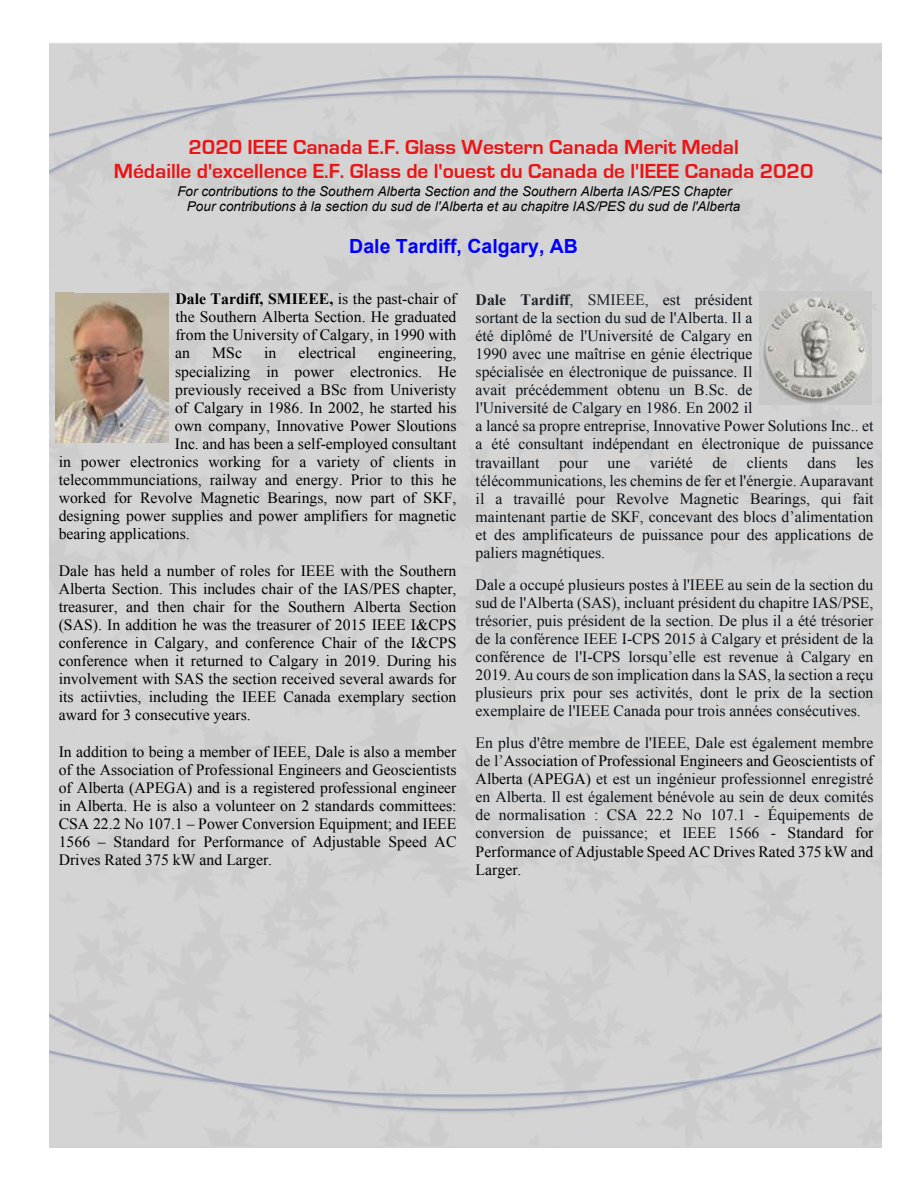
<style>
.page{position:relative;width:918px;height:1188px;background:#fff}
.page>*{position:absolute;margin:0;border:0;box-sizing:border-box;transform-origin:0 0}
.t1{font:700 21px/23.9px "Eurostile";color:#e91516;text-align:center}
.t2{font:700 19.5px "Arial";color:#00f}
.t3{font:15.75px/18.1px "Times New Roman";color:#0b1117;text-align:justify}
.t4{font:15.75px/18.1px "Times New Roman";color:#000;text-align:justify}
.t5{font:italic 13.5px/15.5px "Arial";color:#000}
.s1{font-weight:700}
.s2{font-weight:700;color:#1d2228}
.s3{color:#1d2228}
.s4{color:#000}
</style>
<div class="page">
<img style="left:56px;top:292px;width:113px;height:151px">
<img style="left:759px;top:292px;width:113px;height:112px">
<h1 class="t1" style="left:114px;top:137px;width:701px">2020 IEEE Canada E.F. Glass Western Canada Merit Medal<br>Médaille d'excellence E.F. Glass de l'ouest du Canada de l'IEEE Canada 2020</h1>
<p class="t5" style="left:187px;top:184px;width:555px;text-indent:-10px">For contributions to the Southern Alberta Section and the Southern Alberta IAS/PES Chapter<br>Pour contributions à la section du sud de l'Alberta et au chapitre IAS/PES du sud de l'Alberta</p>
<p class="t2" style="left:349px;top:239px;width:230px">Dale Tardiff, Calgary, AB</p>
<p class="t4" style="left:175px;top:291px;width:283px"><span class="s1">Dale Tardiff, SMIEEE,</span> is the past-chair of the Southern Alberta Section. He graduated from the University of Calgary, in 1990 with an</p>
<p class="t4" style="left:212px;top:346px;width:31px">MSc</p>
<p class="t4" style="left:264px;top:346px;width:14px">in</p>
<p class="t4" style="left:299px;top:346px;width:59px">electrical</p>
<p class="t4" style="left:378px;top:346px;width:80px">engineering,</p>
<p class="t4" style="left:175px;top:364px;width:283px">specializing in power electronics. He</p>
<p class="t4" style="left:175px;top:382px;width:283px">previously received a BSc from Univeristy</p>
<p class="t4" style="left:175px;top:400px;width:283px">of Calgary in 1986. In 2002, he started his</p>
<p class="t4" style="left:175px;top:418px;width:283px">own company, Innovative Power Sloutions</p>
<p class="t4" style="left:175px;top:436px;width:283px">Inc. and has been a self-employed consultant</p>
<p class="t4" style="left:59px;top:454px;width:399px">in power electronics working for a variety of clients in</p>
<p class="t4" style="left:59px;top:472px;width:399px">telecommmunciations, railway and energy. Prior to this he</p>
<p class="t4" style="left:59px;top:490px;width:399px">worked for Revolve Magnetic Bearings, now part of SKF,</p>
<p class="t4" style="left:59px;top:509px;width:399px">designing power supplies and power amplifiers for magnetic</p>
<p class="t4" style="left:59px;top:527px;width:133px">bearing applications.</p>
<p class="t4" style="left:59px;top:563px;width:399px">Dale has held a number of roles for IEEE with the Southern Alberta Section. This includes chair of the IAS/PES chapter, treasurer, and then chair for the Southern Alberta Section (SAS). In addition he was the treasurer of 2015 IEEE I&amp;CPS conference in Calgary, and conference Chair of the I&amp;CPS conference when it returned to Calgary in 2019. During his involvement with SAS the section received several awards for its actiivties, including the IEEE Canada exemplary section award for 3 consecutive years.</p>
<p class="t4" style="left:59px;top:744px;width:399px">In addition to being a member of IEEE, Dale is also a member of the Association of Professional Engineers and Geoscientists of Alberta (APEGA) and is a registered professional engineer in Alberta. He is also a volunteer on 2 standards committees:<br>CSA 22.2 No 107.1 – Power Conversion Equipment; and IEEE 1566 – Standard for Performance of Adjustable Speed AC Drives Rated 375 kW and Larger.</p>
<p class="t3" style="left:476px;top:292px;width:399px;text-align:left"><span class="s2">Dale Tardiff</span><span class="s3">, SMIEEE,</span> est président<br>sortant de la section du sud de l'Alberta. Il a<br>été diplômé de l'Université de Calgary en<br>1990 avec une maîtrise en génie électrique<br>spécialisée en électronique de puissance. Il<br>avait précédemment obtenu un B.Sc. de<br>l'Université de Calgary en 1986. En 2002 il<br>a lancé sa propre entreprise, Innovative Power Solutions Inc.. et a été consultant indépendant en électronique de puissance travaillant pour une variété de clients dans les télécommunications, les chemins de fer et l'énergie. Auparavant il a travaillé pour Revolve Magnetic Bearings, qui fait maintenant partie de SKF, concevant des blocs d’alimentation et des amplificateurs de puissance pour des applications de paliers magnétiques.</p>
<p class="t3" style="left:476px;top:577px;width:399px">Dale a occupé plusieurs postes à l'IEEE au sein de la section du sud de l'Alberta (SAS), incluant président du chapitre IAS/PSE, trésorier, puis président de la section. De plus il a été trésorier de la conférence IEEE I-CPS 2015 à Calgary et président de la conférence de l'I-CPS lorsqu’elle est revenue à Calgary en 2019. Au cours de son implication dans la SAS, la section a reçu plusieurs prix pour ses activités, dont le prix de la section exemplaire de l'IEEE Canada pour trois années consécutives.</p>
<p class="t3" style="left:476px;top:735px;width:399px">En plus d'être membre de l'IEEE, Dale est également membre de l’<span class="s4">Association of Professional Engineers and Geoscientists of Alberta (APEGA)</span> et est un ingénieur professionnel enregistré en Alberta. Il est également bénévole au sein de deux comités de normalisation : CSA 22.2 No 107.1 - Équipements de conversion de puissance; et IEEE 1566 - <span class="s4">Standard for Performance of Adjustable Speed AC Drives Rated 375 kW and Larger</span>.</p>
</div>
